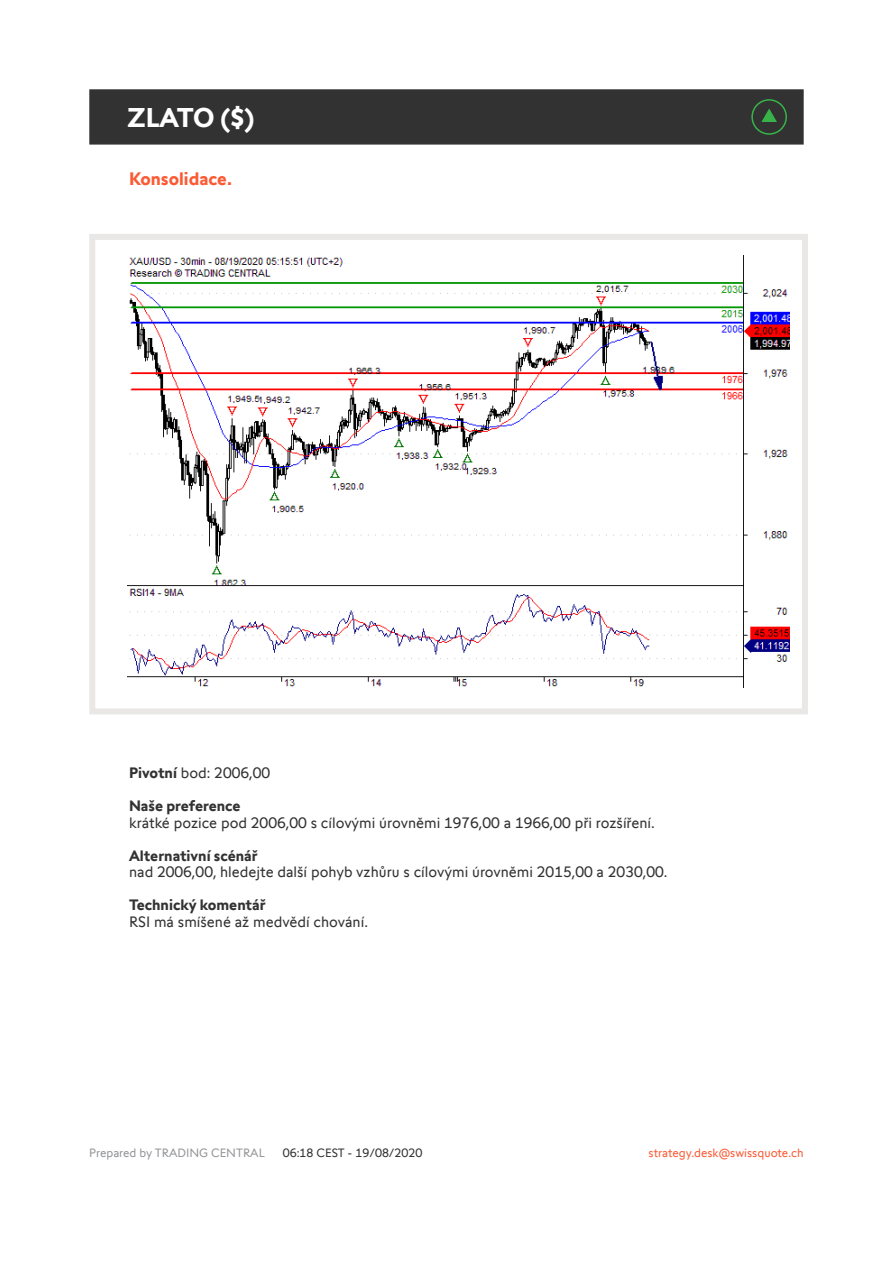
<style>
.page{position:relative;width:893px;height:1263px;background:#fff}
.page>*{position:absolute;margin:0;border:0;box-sizing:border-box;transform-origin:0 0}
.t1{font:700 27px "Swissquote CT";letter-spacing:-.015em;color:#fff}
.t2{font:700 18px "Swissquote CT";color:#fa5b35}
.t3{font:15px "Swissquote CT";color:#323232}
.t4{font:700 15px "Swissquote CT";color:#323232}
.t5{font:12px "Swissquote CT";color:#fa5b35}
.t6{font:12px "Swissquote CT";color:#939598}
.t7{font:12px "Swissquote CT";color:#323232}
.s1{font-weight:700}
</style>
<div class="page">
<div style="left:89px;top:234px;width:719px;height:480px;border:6px solid #e9e8e7"></div>
<div style="left:89px;top:89px;width:715px;height:56px;background:#323232;border:2px solid #323232"></div>
<img style="left:128px;top:255px;width:661px;height:432px">
<svg style="left:751px;top:99px;width:36px;height:36px"></svg>
<h1 class="t1" style="left:128px;top:101px;width:128px">ZLATO ($)</h1>
<p class="t2" style="left:129px;top:168px;width:104px">Konsolidace.</p>
<p class="t3" style="left:129px;top:764px;width:143px"><span class="s1">Pivotní</span> bod: 2006,00</p>
<p class="t4" style="left:129px;top:797px;width:113px">Naše preference</p>
<p class="t3" style="left:129px;top:814px;width:527px">krátké pozice pod 2006,00 s cílovými úrovněmi 1976,00 a 1966,00 při rozšíření.</p>
<p class="t4" style="left:129px;top:846px;width:130px">Alternativní scénář</p>
<p class="t3" style="left:129px;top:863px;width:540px">nad 2006,00, hledejte další pohyb vzhůru s cílovými úrovněmi 2015,00 a 2030,00.</p>
<p class="t4" style="left:129px;top:896px;width:138px">Technický komentář</p>
<p class="t3" style="left:129px;top:913px;width:240px">RSI má smíšené až medvědí chování.</p>
<p class="t6" style="left:89px;top:1145px;width:177px">Prepared by TRADING CENTRAL</p>
<p class="t7" style="left:283px;top:1145px;width:141px">06:18 CEST - 19/08/2020</p>
<p class="t5" style="left:649px;top:1145px;width:157px">strategy.desk@swissquote.ch</p>
</div>
